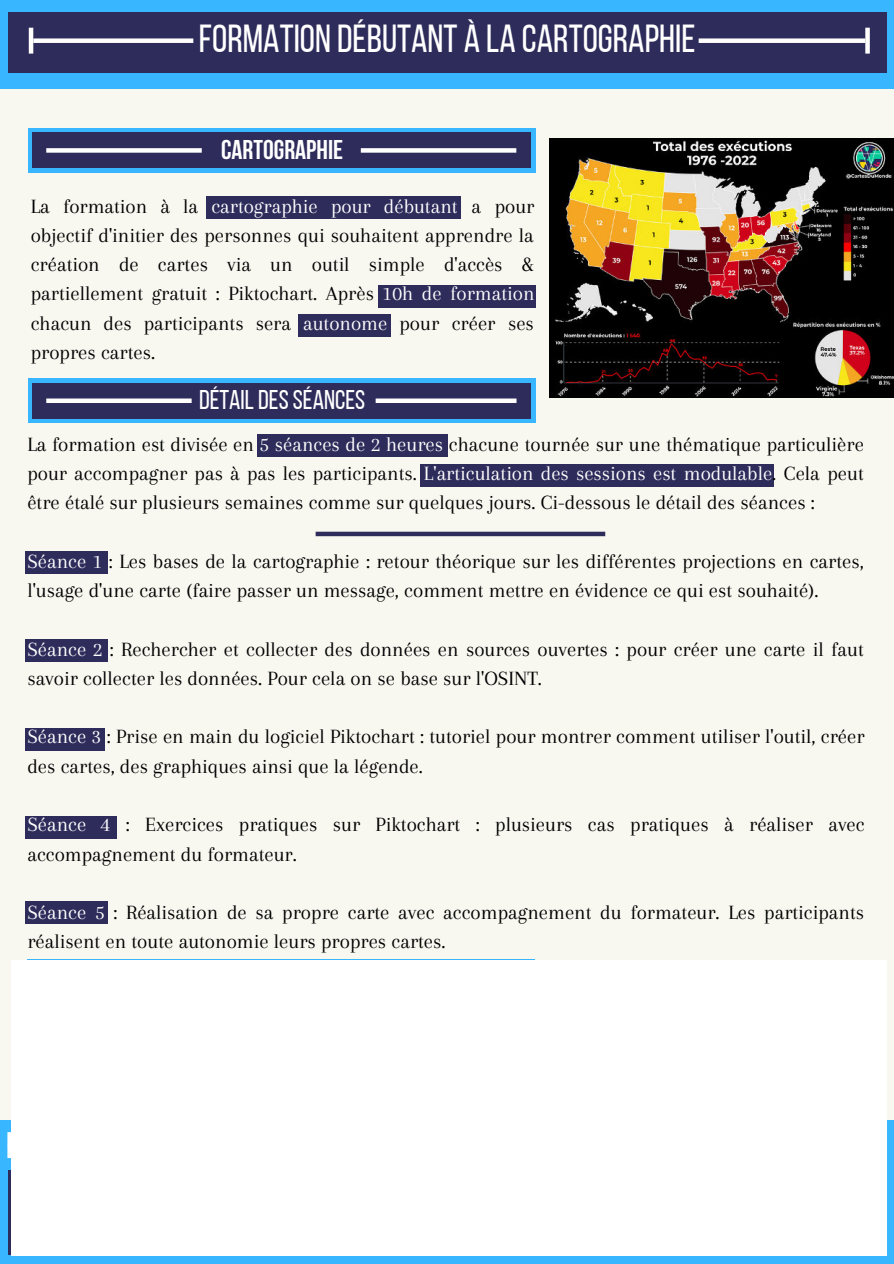
<style>
.page{position:relative;width:894px;height:1264px;background:#fff}
.page>*{position:absolute;margin:0;border:0;box-sizing:border-box;transform-origin:0 0}
.t1{font:39px "Bebas Neue";color:#fff}
.t2{font:27px "Bebas Neue";color:#fff}
.t3{font:700 27px "Bebas Neue";color:#fff}
.t4{font:21px/29.2px "Arapey";color:#000}
.s1{color:#fff}
</style>
<div class="page">
<div style="left:0;top:0;width:893px;height:1263px;background:#f8f8f1"></div>
<div style="left:0;top:0;width:893px;height:89px;background:#38b6ff"></div>
<div style="left:8px;top:12px;width:878px;height:61px;background:#2e2c5b"></div>
<div style="left:33px;top:38px;width:160px;height:5px;background:#fff"></div>
<div style="left:698px;top:38px;width:167px;height:5px;background:#fff"></div>
<hr style="left:29px;top:28px;width:4px;height:26px;background:#fff">
<svg style="left:865px;top:28px;width:4px;height:26px"></svg>
<svg style="left:0;top:1119px;width:893px;height:144px;background:#4ab7f9"></svg>
<div style="left:7px;top:1132px;width:5px;height:25px;background:#fff"></div>
<div style="left:29px;top:128px;width:507px;height:44px;background:#38b6ff"></div>
<div style="left:33px;top:132px;width:498px;height:36px;background:#2e2c5b"></div>
<div style="left:46px;top:148px;width:156px;height:5px;background:#fff"></div>
<div style="left:361px;top:148px;width:155px;height:5px;background:#fff"></div>
<div style="left:27px;top:959px;width:507px;height:44px;background:#38b6ff"></div>
<div style="left:29px;top:379px;width:507px;height:44px;background:#38b6ff"></div>
<div style="left:33px;top:383px;width:498px;height:35px;background:#2e2c5b"></div>
<div style="left:46px;top:398px;width:145px;height:5px;background:#fff"></div>
<div style="left:375px;top:398px;width:141px;height:5px;background:#fff"></div>
<img style="left:549px;top:138px;width:344px;height:259px">
<div style="left:206px;top:196px;width:255px;height:22px;background:#2e2c5b"></div>
<div style="left:379px;top:286px;width:157px;height:22px;background:#2e2c5b"></div>
<div style="left:299px;top:315px;width:91px;height:22px;background:#2e2c5b"></div>
<div style="left:25px;top:901px;width:83px;height:22px;background:#2e2c5b"></div>
<div style="left:25px;top:816px;width:92px;height:22px;background:#2e2c5b"></div>
<div style="left:25px;top:639px;width:83px;height:22px;background:#2e2c5b"></div>
<div style="left:257px;top:434px;width:191px;height:22px;background:#2e2c5b"></div>
<div style="left:420px;top:464px;width:353px;height:22px;background:#2e2c5b"></div>
<div style="left:25px;top:551px;width:83px;height:22px;background:#2e2c5b"></div>
<div style="left:26px;top:728px;width:79px;height:22px;background:#2e2c5b"></div>
<div style="left:315px;top:531px;width:290px;height:5px;background:#2e2c5b"></div>
<div style="left:11px;top:960px;width:875px;height:295px;background:#fff"></div>
<h1 class="t1" style="left:199px;top:17px;width:498px">FORMATION DÉBUTANT À LA CARTOGRAPHIE</h1>
<p class="t3" style="left:221px;top:135px;width:123px">CARTOGRAPHIE</p>
<p class="t4" style="left:31px;top:191px;width:505px;text-align:justify">La formation à la <span class="s1">cartographie pour débutant</span> a pour objectif d'initier des personnes qui souhaitent apprendre la création de cartes via un outil simple d'accès &amp; partiellement gratuit : Piktochart. Après <span class="s1">10h de formation </span>chacun des participants sera <span class="s1">autonome</span> pour créer ses propres cartes.</p>
<p class="t2" style="left:199px;top:385px;width:168px">DÉTAIL DES SÉANCES</p>
<p class="t4" style="left:27px;top:429px;width:837px;text-align:justify">La formation est divisée en <span class="s1">5 séances de 2 heures</span> chacune tournée sur une thématique particulière pour accompagner pas à pas les participants. <span class="s1">L'articulation des sessions est modulable</span>. Cela peut être étalé sur plusieurs semaines comme sur quelques jours. Ci-dessous le détail des séances :</p>
<p class="t4" style="left:27px;top:546px;width:837px"><span class="s1">Séance 1</span> : Les bases de la cartographie : retour théorique sur les différentes projections en cartes, l'usage d'une carte (faire passer un message, comment mettre en évidence ce qui est souhaité).</p>
<p class="t4" style="left:27px;top:634px;width:837px"><span class="s1">Séance 2</span> : Rechercher et collecter des données en sources ouvertes : pour créer une carte il faut savoir collecter les données. Pour cela on se base sur l'OSINT.</p>
<p class="t4" style="left:27px;top:722px;width:838px"><span class="s1">Séance 3</span> : Prise en main du logiciel Piktochart : tutoriel pour montrer comment utiliser l'outil, créer des cartes, des graphiques ainsi que la légende.</p>
<p class="t4" style="left:27px;top:810px;width:838px"><span class="s1">Séance 4</span> : Exercices pratiques sur Piktochart : plusieurs cas pratiques à réaliser avec accompagnement du formateur.</p>
<p class="t4" style="left:27px;top:897px;width:838px"><span class="s1">Séance 5</span> : Réalisation de sa propre carte avec accompagnement du formateur. Les participants réalisent en toute autonomie leurs propres cartes.</p>
</div>
